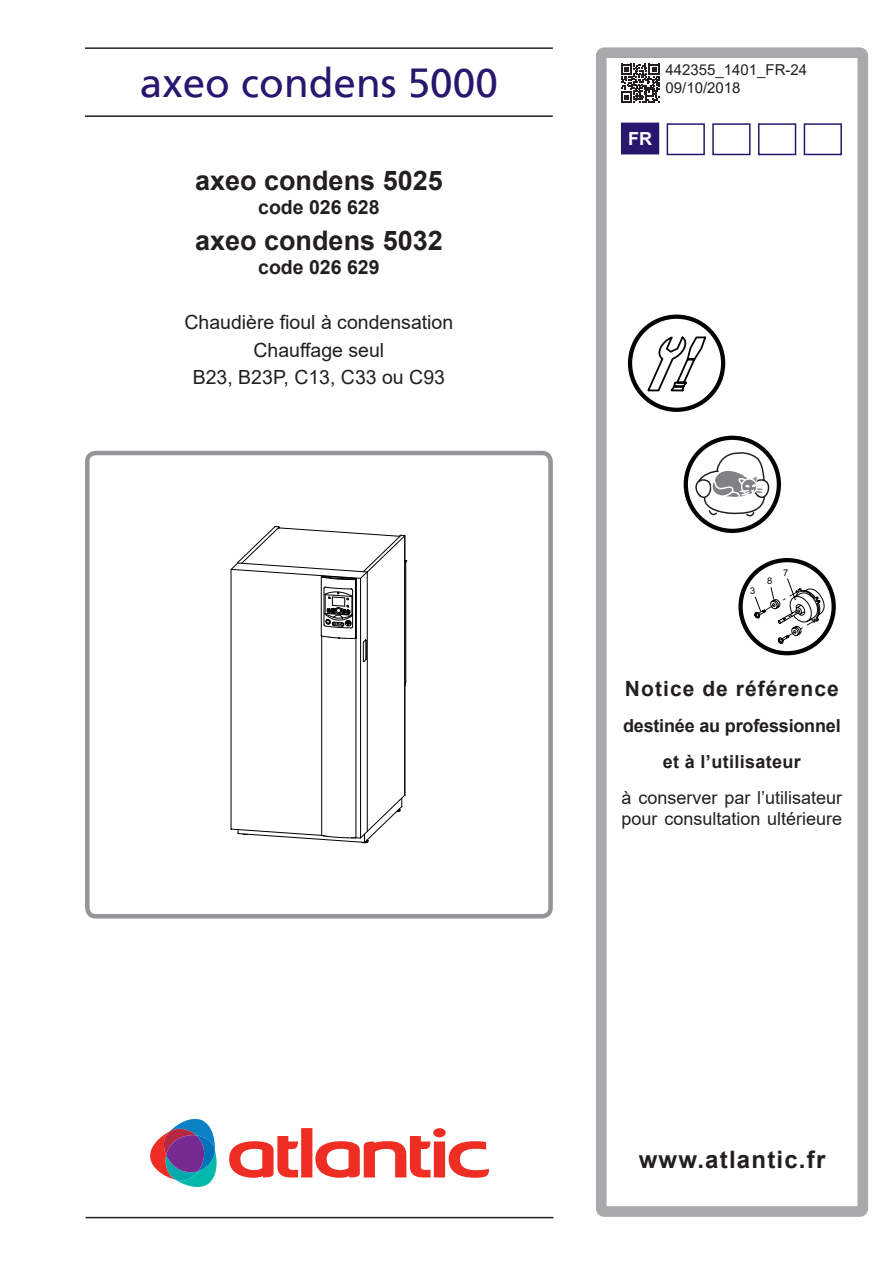
<style>
.page{position:relative;width:893px;height:1263px;background:#fff}
.page>*{position:absolute;margin:0;border:0;box-sizing:border-box;transform-origin:0 0}
.t1{font:40.5px "Frutiger LT";color:#29166f}
.t2{font:700 27px "Arial";color:#231f20}
.t3{font:700 24px "Arial";letter-spacing:.05em;color:#231f20}
.t4{font:700 21px "Arial";letter-spacing:.05em;color:#231f20}
.t5{font:19.5px/27.6px "Arial";color:#231f20;text-align:center}
.t6{font:700 19.5px "Arial";color:#231f20}
.t7{font:18px/21.6px "Arial";color:#231f20}
.t8{font:700 18px/36px "Arial";letter-spacing:-.01em;color:#231f20;text-align:center}
.t9{font:700 18px "Arial";color:#fff}
.t10{font:15px/18px "Arial";color:#231f20}
.t11{font:9.3px "Arial";color:#010202}
</style>
<div class="page">
<div style="left:596px;top:47px;width:272px;height:1170px;border:11px solid #a8a9ad;border-radius:3px"></div>
<hr style="left:86px;top:1217px;width:467px;height:1px;background:#231f20">
<hr style="left:231px;top:569px;width:1px;height:260px;background:#000">
<hr style="left:360px;top:578px;width:1px;height:260px;background:#000">
<hr style="left:367px;top:572px;width:1px;height:259px;background:#000">
<hr style="left:404px;top:536px;width:1px;height:259px;background:#000">
<hr style="left:321px;top:577px;width:1px;height:58px;background:#000">
<hr style="left:355px;top:579px;width:1px;height:59px;background:#000">
<hr style="left:356px;top:579px;width:1px;height:58px;background:#000">
<svg style="left:320px;top:635px;width:37px;height:4px"></svg>
<svg style="left:323px;top:586px;width:30px;height:43px"></svg>
<svg style="left:231px;top:526px;width:176px;height:54px"></svg>
<svg style="left:363px;top:640px;width:4px;height:22px"></svg>
<hr style="left:321px;top:636px;width:1px;height:199px;background:#000">
<hr style="left:356px;top:638px;width:1px;height:199px;background:#000">
<hr style="left:405px;top:562px;width:1px;height:120px;background:#000">
<svg style="left:231px;top:794px;width:175px;height:49px"></svg>
<div style="left:85px;top:451px;width:468px;height:467px;border:4px solid #939598;border-radius:9px"></div>
<svg style="left:647px;top:336px;width:59px;height:56px"></svg>
<div style="left:628px;top:315px;width:97px;height:97px;border:4px solid #010202;border-radius:50%"></div>
<svg style="left:692px;top:450px;width:80px;height:67px"></svg>
<div style="left:684px;top:436px;width:97px;height:97px;border:4px solid #010202;border-radius:50%"></div>
<div style="left:738px;top:558px;width:98px;height:97px;border:4px solid #010202;border-radius:50%"></div>
<svg style="left:753px;top:578px;width:71px;height:66px"></svg>
<hr style="left:85px;top:47px;width:468px;height:2px;background:#231f20">
<hr style="left:85px;top:115px;width:468px;height:2px;background:#231f20">
<svg style="left:150px;top:1118px;width:67px;height:69px"></svg>
<svg style="left:229px;top:1128px;width:260px;height:50px"></svg>
<div style="left:622px;top:123px;width:36px;height:31px;background:#29166f"></div>
<div style="left:621px;top:123px;width:38px;height:31px;border:2px solid #29166f"></div>
<div style="left:667px;top:123px;width:38px;height:32px;border:2px solid #29166f"></div>
<div style="left:712px;top:123px;width:39px;height:32px;border:2px solid #29166f"></div>
<div style="left:758px;top:123px;width:38px;height:32px;border:2px solid #29166f"></div>
<div style="left:804px;top:123px;width:38px;height:32px;border:2px solid #29166f"></div>
<svg style="left:621px;top:64px;width:38px;height:38px"></svg>
<h1 class="t1" style="left:140px;top:59px;width:359px">axeo condens 5000</h1>
<h2 class="t2" style="left:195px;top:162px;width:249px">axeo condens 5025</h2>
<p class="t6" style="left:258px;top:193px;width:123px">code 026 628</p>
<h2 class="t2" style="left:195px;top:222px;width:249px">axeo condens 5032</h2>
<p class="t6" style="left:258px;top:253px;width:123px">code 026 629</p>
<p class="t5" style="left:184px;top:308px;width:270px">Chaudière fioul à condensation<br>Chauffage seul<br>B23, B23P, C13, C33 ou C93</p>
<p class="t10" style="left:665px;top:60px;width:143px">442355_1401_FR-24<br>09/10/2018</p>
<p class="t9" style="left:628px;top:126px;width:72px">FR EN</p>
<p class="t11" style="left:750px;top:586px;width:7px">3</p>
<p class="t11" style="left:767px;top:576px;width:7px">8</p>
<p class="t11" style="left:783px;top:568px;width:7px">7</p>
<p class="t4" style="left:625px;top:673px;width:215px">Notice de référence</p>
<p class="t8" style="left:623px;top:707px;width:219px">destinée au professionnel et à l’utilisateur</p>
<p class="t7" style="left:621px;top:786px;width:222px">à conserver par l’utilisateur pour consultation ultérieure</p>
<p class="t3" style="left:639px;top:1142px;width:188px">www.atlantic.fr</p>
</div>
